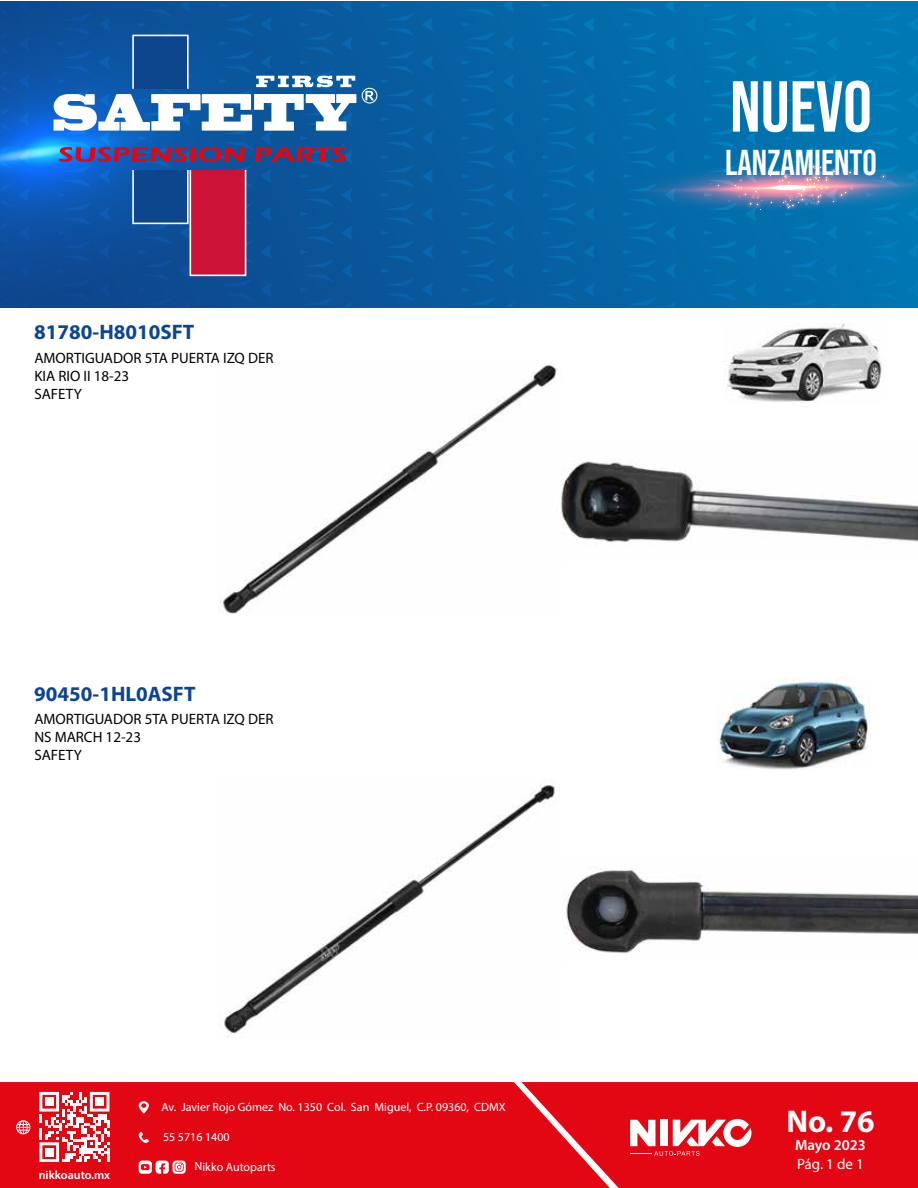
<style>
.page{position:relative;width:918px;height:1188px;background:#fff}
.page>*{position:absolute;margin:0;border:0;box-sizing:border-box;transform-origin:0 0}
.t1{font:72px "Bebas Neue";color:#fff}
.t2{font:36px "Bebas Neue";color:#fff}
.t3{font:700 31.5px "Myriad Pro";color:#fff}
.t4{font:700 21px "Myriad Pro";color:#0e468e}
.t5{font:15px/18px "Myriad Pro";color:#000}
.t6{font:600 15px "Myriad Pro";color:#fff}
.t7{font:15px "Myriad Pro";color:#fff}
.t8{font:12px "Myriad Pro";color:#fff}
.t9{font:600 12px "Myriad Pro";color:#fff}
</style>
<div class="page">
<svg style="left:0;top:1px;width:918px;height:306px;background:#0468a7"></svg>
<svg style="left:0;top:1px;width:286px;height:298px;background:#0c4e95"></svg>
<svg style="left:614px;top:160px;width:304px;height:54px;background:#387aaf"></svg>
<div style="left:0;top:1082px;width:522px;height:106px;background:#e30613"></div>
<svg style="left:39px;top:1092px;width:70px;height:70px"></svg>
<div style="left:45px;top:1098px;width:8px;height:8px;background:#fff"></div>
<div style="left:95px;top:1098px;width:9px;height:8px;background:#fff"></div>
<div style="left:45px;top:1148px;width:8px;height:8px;background:#fff"></div>
<svg style="left:16px;top:1120px;width:14px;height:14px"></svg>
<svg style="left:139px;top:1101px;width:10px;height:12px"></svg>
<svg style="left:139px;top:1132px;width:10px;height:11px"></svg>
<svg style="left:139px;top:1161px;width:47px;height:13px"></svg>
<svg style="left:522px;top:1082px;width:396px;height:106px;background:#e41723"></svg>
<svg style="left:362px;top:88px;width:15px;height:16px"></svg>
<svg style="left:0;top:28px;width:356px;height:250px;background:#3460a3"></svg>
<img style="left:219px;top:363px;width:339px;height:251px">
<img style="left:218px;top:785px;width:337px;height:253px">
<img style="left:724px;top:322px;width:158px;height:80px">
<img style="left:717px;top:678px;width:153px;height:92px">
<img style="left:552px;top:442px;width:366px;height:120px">
<img style="left:566px;top:868px;width:352px;height:86px">
<h3 class="t4" style="left:34px;top:319px;width:162px">81780-H8010SFT</h3>
<p class="t5" style="left:34px;top:348px;width:241px">AMORTIGUADOR 5TA PUERTA IZQ DER<br>KIA RIO II 18-23<br>SAFETY</p>
<h3 class="t4" style="left:34px;top:680px;width:163px">90450-1HL0ASFT</h3>
<p class="t5" style="left:34px;top:710px;width:241px">AMORTIGUADOR 5TA PUERTA IZQ DER<br>NS MARCH 12-23<br>SAFETY</p>
<p class="t9" style="left:39px;top:1167px;width:73px">nikkoauto.mx</p>
<p class="t8" style="left:161px;top:1099px;width:346px">Av. Javier Rojo Gómez No. 1350 Col. San Miguel, C.P. 09360, CDMX</p>
<p class="t8" style="left:163px;top:1129px;width:68px">55 5716 1400</p>
<p class="t8" style="left:194px;top:1159px;width:83px">Nikko Autoparts</p>
<h1 class="t1" style="left:730px;top:66px;width:143px">NUEVO</h1>
<h2 class="t2" style="left:725px;top:142px;width:153px">LANZAMIENTO</h2>
<h3 class="t3" style="left:786px;top:1101px;width:90px">No. 76</h3>
<p class="t6" style="left:795px;top:1136px;width:72px">Mayo 2023</p>
<p class="t7" style="left:797px;top:1155px;width:68px">Pág. 1 de 1</p>
</div>
